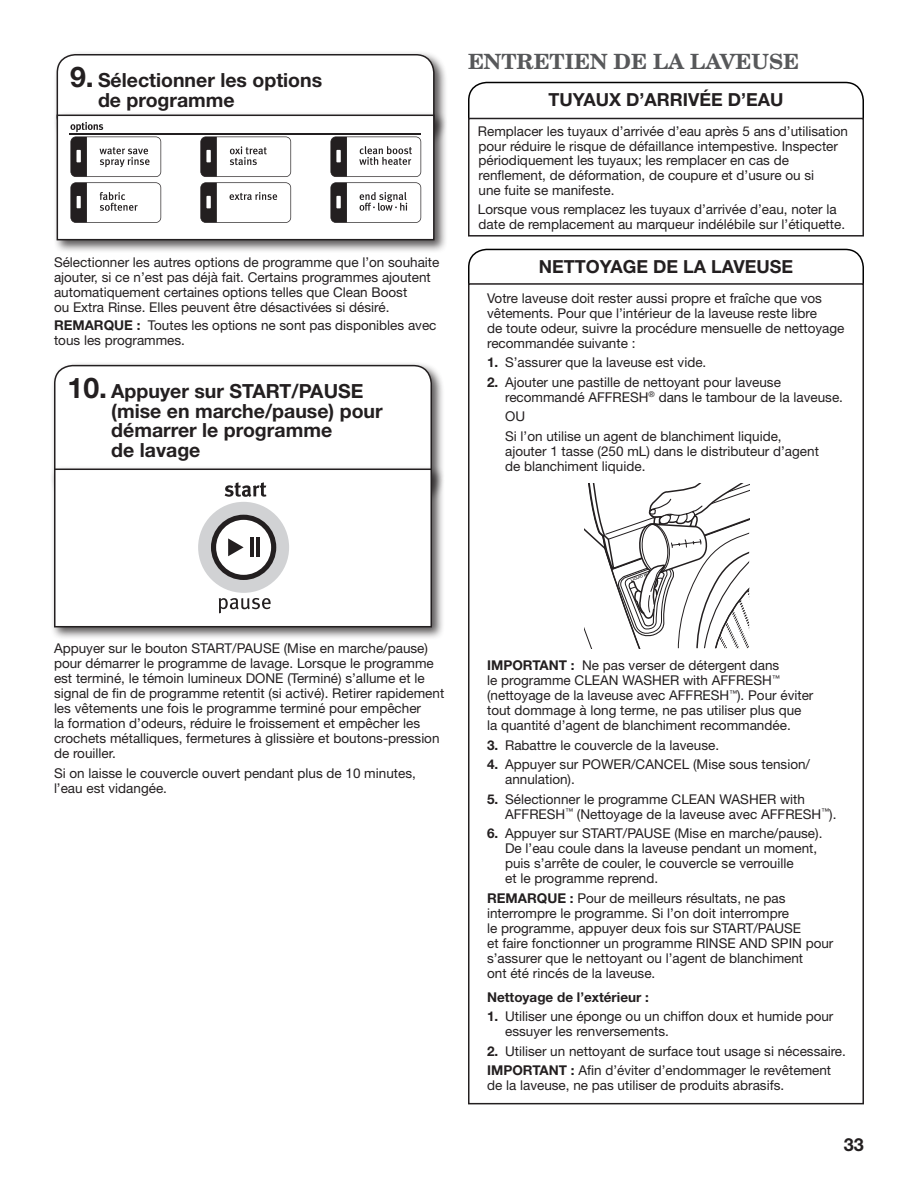
<style>
.page{position:relative;width:918px;height:1188px;background:#fff}
.page>*{position:absolute;margin:0;border:0;box-sizing:border-box;transform-origin:0 0}
.t1{font:700 21px "New Century Schlbk LT Std";color:#57585a}
.t2{font:700 19.5px/19.5px "Helvetica Neue LT Std";color:#231f20}
.t3{font:700 18px "Helvetica Neue LT Std";color:#231f20}
.t4{font:13.5px/15px "Helvetica Neue LT Std";color:#231f20}
.t5{font:700 13.5px "Helvetica Neue LT Std";color:#231f20}
.s1{font-size:28.5px}
.s2{font-weight:700}
</style>
<div class="page">
<div style="left:53px;top:51px;width:394px;height:98px;background:#231f20;opacity:.75"></div>
<div style="left:57px;top:55px;width:377px;height:80px;background:#fff;border-radius:18px"></div>
<div style="left:57px;top:54px;width:378px;height:82px;border:2px solid #231f20;border-radius:18px"></div>
<div style="left:53px;top:111px;width:394px;height:143px;background:#231f20;opacity:.75"></div>
<div style="left:57px;top:115px;width:377px;height:125px;background:#fff"></div>
<div style="left:57px;top:115px;width:378px;height:125px;border:2px solid #231f20"></div>
<svg style="left:331px;top:137px;width:90px;height:86px"></svg>
<svg style="left:200px;top:137px;width:91px;height:86px"></svg>
<div style="left:206px;top:196px;width:5px;height:12px;background:#fff"></div>
<div style="left:206px;top:150px;width:5px;height:12px;background:#fff"></div>
<div style="left:336px;top:196px;width:5px;height:12px;background:#fff"></div>
<div style="left:336px;top:150px;width:5px;height:12px;background:#fff"></div>
<hr style="left:70px;top:133px;width:351px;height:1px;background:#231f20">
<svg style="left:70px;top:122px;width:91px;height:101px"></svg>
<div style="left:468px;top:82px;width:396px;height:77px;border:2px solid #000;border-radius:18px"></div>
<div style="left:469px;top:118px;width:394px;height:118px;background:#fff"></div>
<div style="left:468px;top:118px;width:396px;height:119px;border:2px solid #231f20"></div>
<div style="left:468px;top:249px;width:396px;height:77px;border:2px solid #000;border-radius:18px"></div>
<div style="left:469px;top:284px;width:394px;height:820px;background:#fff"></div>
<div style="left:468px;top:283px;width:396px;height:821px;border:2px solid #231f20"></div>
<svg style="left:584px;top:483px;width:166px;height:166px"></svg>
<div style="left:51px;top:361px;width:394px;height:146px;background:#231f20;opacity:.75"></div>
<div style="left:55px;top:366px;width:376px;height:128px;background:#fff;border-radius:18px"></div>
<div style="left:54px;top:365px;width:378px;height:129px;border:2px solid #231f20;border-radius:18px"></div>
<div style="left:51px;top:465px;width:394px;height:176px;background:#231f20;opacity:.75"></div>
<div style="left:55px;top:469px;width:376px;height:158px;background:#fff"></div>
<div style="left:54px;top:469px;width:378px;height:158px;border:2px solid #231f20"></div>
<div style="left:198px;top:502px;width:91px;height:91px;background:#d1d2d4;border-radius:50%"></div>
<div style="left:211px;top:515px;width:65px;height:65px;background:#231f20;border-radius:50%"></div>
<div style="left:216px;top:520px;width:55px;height:55px;background:#fff;border-radius:50%"></div>
<svg style="left:225px;top:482px;width:41px;height:15px"></svg>
<svg style="left:219px;top:598px;width:52px;height:15px"></svg>
<svg style="left:228px;top:538px;width:16px;height:18px"></svg>
<hr style="left:250px;top:538px;width:3px;height:19px;background:#231f20">
<hr style="left:256px;top:538px;width:4px;height:19px;background:#231f20">
<h2 class="t2" style="left:98px;top:70px;width:226px;text-indent:-28px"><span class="s1">9.</span> Sélectionner les options de programme</h2>
<p class="t4" style="left:54px;top:254px;width:387px">Sélectionner les autres options de programme que l’on souhaite ajouter, si ce n’est pas déjà fait. Certains programmes ajoutent automatiquement certaines options telles que Clean Boost<br>ou Extra Rinse. Elles peuvent être désactivées si désiré.</p>
<p class="t4" style="left:54px;top:317px;width:384px"><span class="s2">REMARQUE :</span> Toutes les options ne sont pas disponibles avec tous les programmes.</p>
<h2 class="t2" style="left:111px;top:381px;width:273px;text-indent:-44px"><span class="s1">10.</span> Appuyer sur START/PAUSE (mise en marche/pause) pour démarrer le programme<br>de lavage</h2>
<h1 class="t1" style="left:468px;top:49px;width:333px">ENTRETIEN DE LA LAVEUSE</h1>
<h3 class="t3" style="left:548px;top:89px;width:237px">TUYAUX D’ARRIVÉE D’EAU</h3>
<p class="t4" style="left:478px;top:124px;width:372px">Remplacer les tuyaux d’arrivée d’eau après 5 ans d’utilisation pour réduire le risque de défaillance intempestive. Inspecter périodiquement les tuyaux; les remplacer en cas de renflement, de déformation, de coupure et d’usure ou si<br>une fuite se manifeste.</p>
<p class="t4" style="left:478px;top:202px;width:369px">Lorsque vous remplacez les tuyaux d’arrivée d’eau, noter la date de remplacement au marqueur indélébile sur l’étiquette.</p>
<h3 class="t3" style="left:539px;top:256px;width:256px">NETTOYAGE DE LA LAVEUSE</h3>
<p class="t4" style="left:487px;top:290px;width:359px">Votre laveuse doit rester aussi propre et fraîche que vos vêtements. Pour que l’intérieur de la laveuse reste libre<br>de toute odeur, suivre la procédure mensuelle de nettoyage recommandée suivante :</p>
<p class="t4" style="left:487px;top:355px;width:221px"><span class="s2">1.</span> S’assurer que la laveuse est vide.</p>
<p class="t4" style="left:505px;top:374px;width:339px;text-indent:-18px"><span class="s2">2.</span> Ajouter une pastille de nettoyant pour laveuse recommandé AFFRESH<sup>®</sup> dans le tambour de la laveuse.</p>
<p class="t4" style="left:505px;top:406px;width:278px;line-height:19.5px">OU<br>Si l’on utilise un agent de blanchiment liquide,</p>
<p class="t4" style="left:505px;top:443px;width:315px">ajouter 1 tasse (250 mL) dans le distributeur d’agent de blanchiment liquide.</p>
<p class="t4" style="left:54px;top:641px;width:392px">Appuyer sur le bouton START/PAUSE (Mise en marche/pause) pour démarrer le programme de lavage. Lorsque le programme est terminé, le témoin lumineux DONE (Terminé) s’allume et le signal de fin de programme retentit (si activé). Retirer rapidement les vêtements une fois le programme terminé pour empêcher<br>la formation d’odeurs, réduire le froissement et empêcher les crochets métalliques, fermetures à glissière et boutons-pression de rouiller.</p>
<p class="t4" style="left:54px;top:765px;width:363px">Si on laisse le couvercle ouvert pendant plus de 10 minutes, l’eau est vidangée.</p>
<p class="t4" style="left:487px;top:658px;width:328px"><span class="s2">IMPORTANT :</span> Ne pas verser de détergent dans<br>le programme CLEAN WASHER with AFFRESH<sup>™ </sup>(nettoyage de la laveuse avec AFFRESH<sup>™</sup>). Pour éviter tout dommage à long terme, ne pas utiliser plus que la quantité d’agent de blanchiment recommandée.</p>
<p class="t4" style="left:487px;top:737px;width:234px"><span class="s2">3.</span> Rabattre le couvercle de la laveuse.</p>
<p class="t4" style="left:505px;top:757px;width:307px;text-indent:-18px"><span class="s2">4.</span> Appuyer sur POWER/CANCEL (Mise sous tension/ annulation).</p>
<p class="t4" style="left:505px;top:791px;width:333px;text-indent:-18px"><span class="s2">5.</span> Sélectionner le programme CLEAN WASHER with<br>AFFRESH<sup>™</sup> (Nettoyage de la laveuse avec AFFRESH<sup>™</sup>).</p>
<p class="t4" style="left:505px;top:826px;width:319px;text-indent:-18px"><span class="s2">6.</span> Appuyer sur START/PAUSE (Mise en marche/pause).<br>De l’eau coule dans la laveuse pendant un moment, puis s’arrête de couler, le couvercle se verrouille<br>et le programme reprend.</p>
<p class="t4" style="left:487px;top:890px;width:348px"><span class="s2">REMARQUE :</span> Pour de meilleurs résultats, ne pas interrompre le programme. Si l’on doit interrompre<br>le programme, appuyer deux fois sur START/PAUSE<br>et faire fonctionner un programme RINSE AND SPIN pour s’assurer que le nettoyant ou l’agent de blanchiment<br>ont été rincés de la laveuse.</p>
<p class="t5" style="left:487px;top:988px;width:163px">Nettoyage de l’extérieur :</p>
<p class="t4" style="left:505px;top:1009px;width:330px;text-indent:-18px"><span class="s2">1.</span> Utiliser une éponge ou un chiffon doux et humide pour essuyer les renversements.</p>
<p class="t4" style="left:487px;top:1041px;width:360px;line-height:19.5px"><span class="s2">2.</span> Utiliser un nettoyant de surface tout usage si nécessaire.<br><span class="s2">IMPORTANT :</span> Afin d’éviter d’endommager le revêtement</p>
<p class="t4" style="left:487px;top:1078px;width:299px">de la laveuse, ne pas utiliser de produits abrasifs.</p>
<h3 class="t3" style="left:844px;top:1134px;width:22px">33</h3>
</div>
